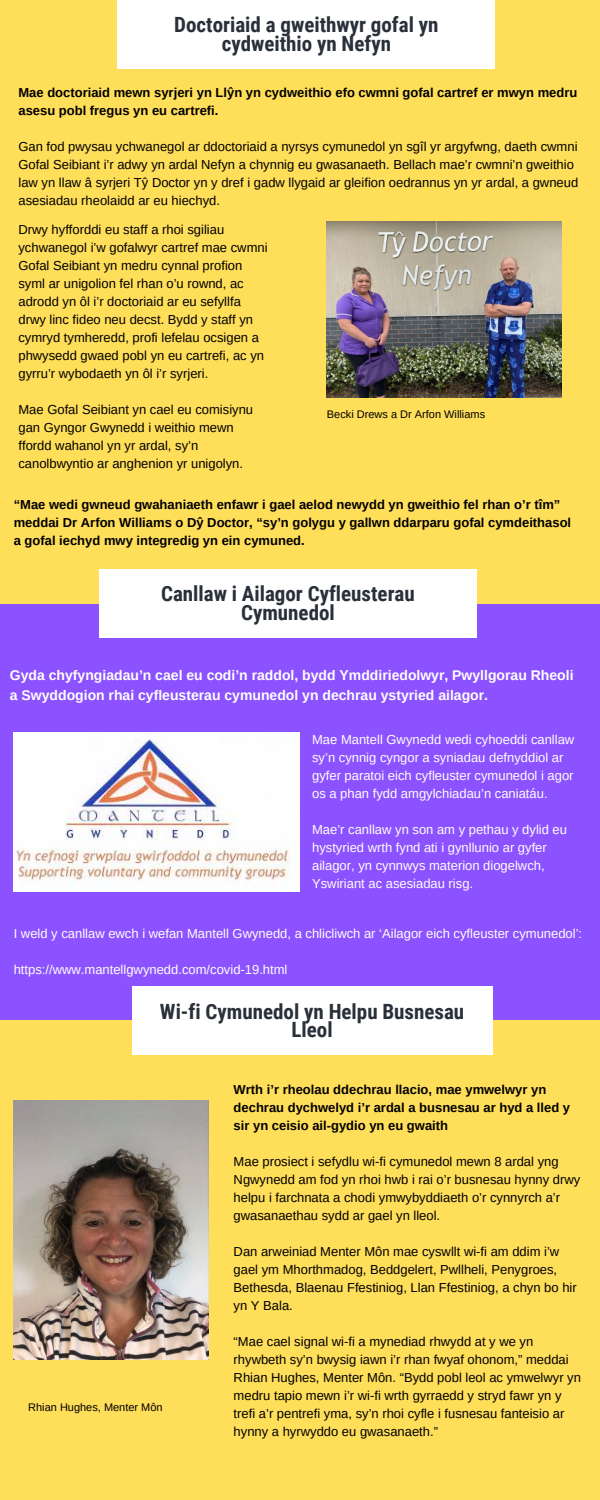
<style>
.page{position:relative;width:600px;height:1500px;background:#8c52ff}
.page>*{position:absolute;margin:0;border:0;box-sizing:border-box;transform-origin:0 0}
.t1{font:700 21px/18.7px "Roboto Condensed";color:#293039;text-align:center}
.t2{font:700 14px/19.5px "Arimo";color:#fff}
.t3{font:13px/18px "Arimo";color:#000}
.t4{font:13px/18px "Arimo";color:#fff}
.t5{font:700 13px/18px "Arimo";color:#000}
.t6{font:11px "Arimo";color:#000}
</style>
<div class="page">
<div style="left:0;top:0;width:600px;height:603px;background:#ffde59"></div>
<div style="left:99px;top:569px;width:378px;height:68px;background:#fff"></div>
<div style="left:0;top:1021px;width:600px;height:479px;background:#ffde59"></div>
<div style="left:132px;top:987px;width:361px;height:68px;background:#fff"></div>
<div style="left:118px;top:0;width:377px;height:68px;background:#fff"></div>
<img style="left:327px;top:222px;width:235px;height:176px">
<img style="left:14px;top:732px;width:286px;height:160px">
<img style="left:14px;top:1100px;width:194px;height:259px">
<h1 class="t1" style="left:174px;top:15px;width:266px">Doctoriaid a gweithwyr gofal yn cydweithio yn Nefyn</h1>
<p class="t5" style="left:18px;top:83px;width:560px">Mae doctoriaid mewn syrjeri yn Llŷn yn cydweithio efo cwmni gofal cartref er mwyn medru asesu pobl fregus yn eu cartrefi.</p>
<p class="t3" style="left:18px;top:137px;width:561px">Gan fod pwysau ychwanegol ar ddoctoriaid a nyrsys cymunedol yn sgîl yr argyfwng, daeth cwmni Gofal Seibiant i’r adwy yn ardal Nefyn a chynnig eu gwasanaeth. Bellach mae’r cwmni’n gweithio law yn llaw â syrjeri Tŷ Doctor yn y dref i gadw llygaid ar gleifion oedrannus yn yr ardal, a gwneud asesiadau rheolaidd ar eu hiechyd.</p>
<p class="t3" style="left:18px;top:220px;width:251px">Drwy hyfforddi eu staff a rhoi sgiliau ychwanegol i’w gofalwyr cartref mae cwmni Gofal Seibiant yn medru cynnal profion syml ar unigolion fel rhan o’u rownd, ac adrodd yn ôl i’r doctoriaid ar eu sefyllfa drwy linc fideo neu decst. Bydd y staff yn cymryd tymheredd, profi lefelau ocsigen a phwysedd gwaed pobl yn eu cartrefi, ac yn gyrru’r wybodaeth yn ôl i’r syrjeri.</p>
<p class="t3" style="left:18px;top:400px;width:236px">Mae Gofal Seibiant yn cael eu comisiynu gan Gyngor Gwynedd i weithio mewn ffordd wahanol yn yr ardal, sy’n canolbwyntio ar anghenion yr unigolyn.</p>
<p class="t6" style="left:327px;top:408px;width:160px">Becki Drews a Dr Arfon Williams</p>
<p class="t5" style="left:14px;top:496px;width:559px">“Mae wedi gwneud gwahaniaeth enfawr i gael aelod newydd yn gweithio fel rhan o’r tîm” meddai Dr Arfon Williams o Dŷ Doctor, “sy’n golygu y gallwn ddarparu gofal cymdeithasol a gofal iechyd mwy integredig yn ein cymuned.</p>
<h1 class="t1" style="left:161px;top:585px;width:255px">Canllaw i Ailagor Cyfleusterau<br>Cymunedol</h1>
<p class="t2" style="left:10px;top:666px;width:565px">Gyda chyfyngiadau’n cael eu codi’n raddol, bydd Ymddiriedolwyr, Pwyllgorau Rheoli a Swyddogion rhai cyfleusterau cymunedol yn dechrau ystyried ailagor.</p>
<p class="t4" style="left:312px;top:731px;width:264px">Mae Mantell Gwynedd wedi cyhoeddi canllaw sy’n cynnig cyngor a syniadau defnyddiol ar gyfer paratoi eich cyfleuster cymunedol i agor os a phan fydd amgylchiadau’n caniatáu.</p>
<p class="t4" style="left:312px;top:821px;width:256px">Mae’r canllaw yn son am y pethau y dylid eu hystyried wrth fynd ati i gynllunio ar gyfer ailagor, yn cynnwys materion diogelwch, Yswiriant ac asesiadau risg.</p>
<p class="t4" style="left:14px;top:924px;width:570px">I weld y canllaw ewch i wefan Mantell Gwynedd, a chlicliwch ar ‘Ailagor eich cyfleuster cymunedol’:</p>
<p class="t4" style="left:14px;top:960px;width:275px">https://www.mantellgwynedd.com/covid-19.html</p>
<h1 class="t1" style="left:160px;top:1002px;width:306px">Wi-fi Cymunedol yn Helpu Busnesau<br>Lleol</h1>
<p class="t6" style="left:28px;top:1401px;width:136px">Rhian Hughes, Menter Môn</p>
<p class="t5" style="left:234px;top:1080px;width:338px">Wrth i’r rheolau ddechrau llacio, mae ymwelwyr yn dechrau dychwelyd i’r ardal a busnesau ar hyd a lled y sir yn ceisio ail-gydio yn eu gwaith</p>
<p class="t3" style="left:234px;top:1152px;width:348px">Mae prosiect i sefydlu wi-fi cymunedol mewn 8 ardal yng Ngwynedd am fod yn rhoi hwb i rai o’r busnesau hynny drwy helpu i farchnata a chodi ymwybyddiaeth o’r cynnyrch a’r gwasanaethau sydd ar gael yn lleol.</p>
<p class="t3" style="left:234px;top:1242px;width:345px">Dan arweiniad Menter Môn mae cyswllt wi-fi am ddim i’w gael ym Mhorthmadog, Beddgelert, Pwllheli, Penygroes, Bethesda, Blaenau Ffestiniog, Llan Ffestiniog, a chyn bo hir yn Y Bala.</p>
<p class="t3" style="left:234px;top:1332px;width:349px">“Mae cael signal wi-fi a mynediad rhwydd at y we yn rhywbeth sy’n bwysig iawn i’r rhan fwyaf ohonom,” meddai Rhian Hughes, Menter Môn. “Bydd pobl leol ac ymwelwyr yn medru tapio mewn i’r wi-fi wrth gyrraedd y stryd fawr yn y trefi a’r pentrefi yma, sy’n rhoi cyfle i fusnesau fanteisio ar hynny a hyrwyddo eu gwasanaeth.”</p>
</div>
